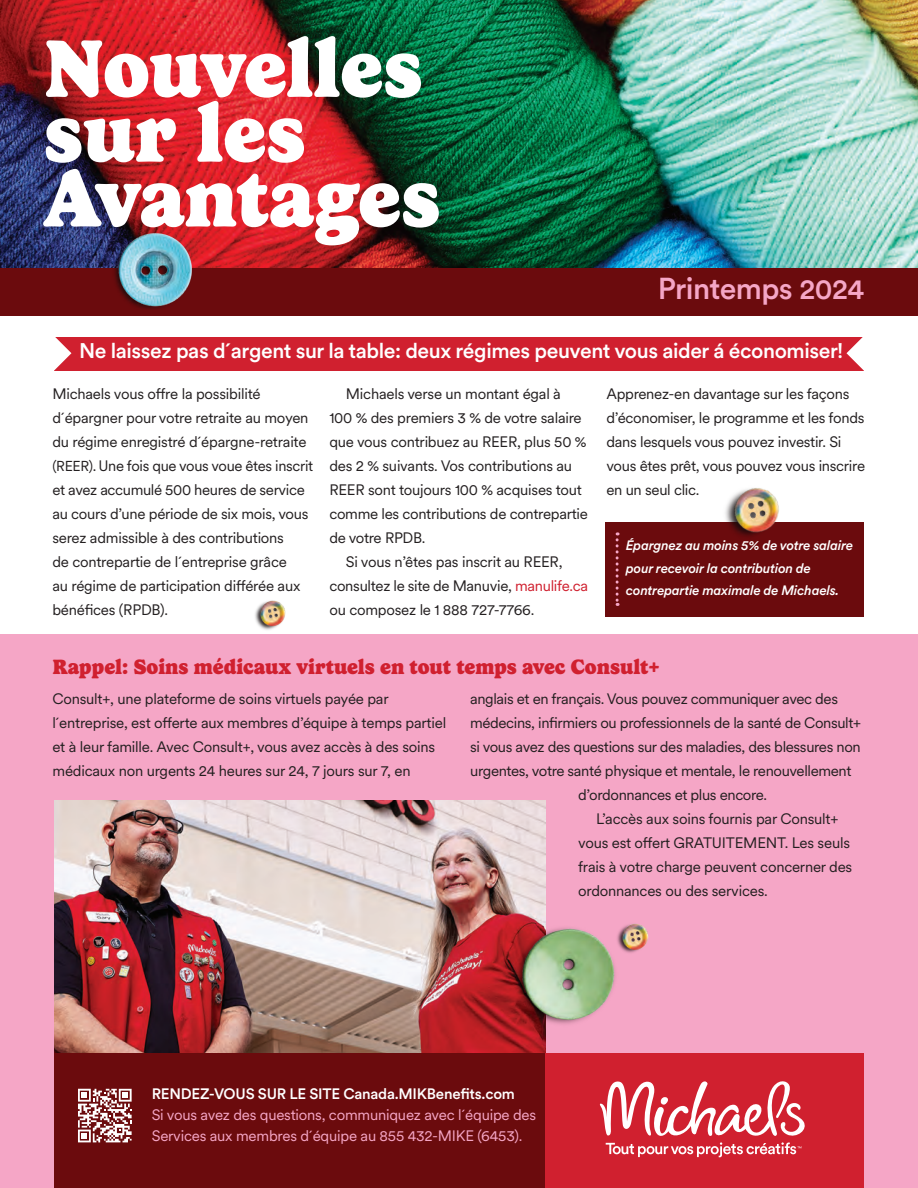
<style>
.page{position:relative;width:918px;height:1188px;background:#fff}
.page>*{position:absolute;margin:0;border:0;box-sizing:border-box;transform-origin:0 0}
.t1{font:900 82.5px/64.8px "Gelica";letter-spacing:-.005em;color:#fff}
.t2{font:500 30px "Circular XX";letter-spacing:-.02em;color:#f5a6c6}
.t3{font:500 21px "Circular XX";letter-spacing:-.02em;color:#fff}
.t4{font:900 21px "Gelica";color:#d0202f}
.t5{font:15px/24px "Circular XX";letter-spacing:-.02em;color:#231f20}
.t6{font:15px/21px "Circular XX";letter-spacing:-.015em;color:#f5a6c6}
.t7{font:500 15px "Circular XX";letter-spacing:-.015em;color:#fff}
.t8{font:italic 500 13.5px/22.5px "Circular XX";letter-spacing:-.015em;color:#fff}
.s1{font-size:28.5px}
.s2{font-size:14.25px}
.s3{color:#d0202f}
</style>
<div class="page">
<div style="left:0;top:634px;width:918px;height:554px;background:#f5a6c6"></div>
<img style="left:54px;top:801px;width:491px;height:252px">
<div style="left:54px;top:337px;width:810px;height:33px;background:#d0202f"></div>
<svg style="left:54px;top:337px;width:17px;height:34px"></svg>
<svg style="left:847px;top:337px;width:17px;height:34px"></svg>
<div style="left:605px;top:522px;width:259px;height:95px;background:#6b0b0d"></div>
<img style="left:725px;top:488px;width:54px;height:49px">
<img style="left:255px;top:600px;width:31px;height:30px">
<img style="left:627px;top:923px;width:22px;height:30px">
<img style="left:0;top:0;width:918px;height:268px">
<div style="left:0;top:268px;width:918px;height:48px;background:#6b0b0d"></div>
<img style="left:106px;top:233px;width:91px;height:77px">
<img style="left:114px;top:232px;width:82px;height:77px">
<div style="left:54px;top:1053px;width:546px;height:135px;background:#6b0b0d"></div>
<div style="left:546px;top:1053px;width:318px;height:135px;background:#d0202f"></div>
<svg style="left:599px;top:1081px;width:206px;height:76px"></svg>
<svg style="left:616px;top:532px;width:3px;height:74px"></svg>
<img style="left:505px;top:925px;width:122px;height:110px">
<img style="left:503px;top:918px;width:122px;height:115px">
<svg style="left:78px;top:1089px;width:54px;height:53px"></svg>
<h1 class="t1" style="left:44px;top:36px;width:398px">Nouvelles sur les<br>Avantages</h1>
<h2 class="t2" style="left:658px;top:268px;width:208px">Printemps <span class="s1">2024</span></h2>
<h3 class="t3" style="left:79px;top:337px;width:765px">Ne laissez pas d´argent sur la table: deux régimes peuvent vous aider á économiser!</h3>
<p class="t5" style="left:52px;top:381px;width:262px">Michaels vous offre la possibilité d´épargner pour votre retraite au moyen du régime enregistré d´épargne-retraite <span class="s2">(REER)</span>. Une fois que vous voue êtes inscrit et avez accumulé 500 heures de service au cours d’une période de six mois, vous serez admissible à des contributions<br>de contrepartie de l´entreprise grâce<br>au régime de participation différée aux bénéfices (RPDB).</p>
<p class="t5" style="left:346px;top:381px;width:217px">Michaels verse un montant égal à</p>
<p class="t5" style="left:329px;top:405px;width:254px">100 % des premiers 3 % de votre salaire</p>
<p class="t5" style="left:329px;top:429px;width:259px">que vous contribuez au REER, plus 50 %</p>
<p class="t5" style="left:329px;top:453px;width:244px">des 2 % suivants. Vos contributions au</p>
<p class="t5" style="left:329px;top:477px;width:254px">REER sont toujours 100 % acquises tout</p>
<p class="t5" style="left:329px;top:501px;width:260px">comme les contributions de contrepartie</p>
<p class="t5" style="left:329px;top:525px;width:98px">de votre RPDB.</p>
<p class="t5" style="left:346px;top:549px;width:218px">Si vous n’êtes pas inscrit au REER,</p>
<p class="t5" style="left:329px;top:573px;width:260px">consultez le site de Manuvie, <span class="s3">manulife.ca</span></p>
<p class="t5" style="left:329px;top:597px;width:206px">ou composez le 1 888 727-7766.</p>
<p class="t5" style="left:606px;top:381px;width:260px">Apprenez-en davantage sur les façons d’économiser, le programme et les fonds dans lesquels vous pouvez investir. Si vous êtes prêt, vous pouvez vous inscrire en un seul clic.</p>
<p class="t8" style="left:626px;top:533px;width:229px">Épargnez au moins 5% de votre salaire pour recevoir la contribution de contrepartie maximale de Michaels.</p>
<h3 class="t4" style="left:52px;top:655px;width:609px">Rappel: Soins médicaux virtuels en tout temps avec Consult+</h3>
<p class="t5" style="left:52px;top:686px;width:395px">Consult+, une plateforme de soins virtuels payée par l´entreprise, est offerte aux membres d’équipe à temps partiel et à leur famille. Avec Consult+, vous avez accès à des soins médicaux non urgents 24 heures sur 24, 7 jours sur 7, en</p>
<p class="t5" style="left:470px;top:686px;width:369px">anglais et en français. Vous pouvez communiquer avec des</p>
<p class="t5" style="left:470px;top:710px;width:392px">médecins, infirmiers ou professionnels de la santé de Consult+</p>
<p class="t5" style="left:470px;top:734px;width:392px">si vous avez des questions sur des maladies, des blessures non</p>
<p class="t5" style="left:470px;top:758px;width:383px">urgentes, votre santé physique et mentale, le renouvellement</p>
<p class="t5" style="left:578px;top:782px;width:191px">d’ordonnances et plus encore.</p>
<p class="t5" style="left:596px;top:806px;width:244px">L’accès aux soins fournis par Consult+</p>
<p class="t5" style="left:578px;top:830px;width:273px">vous est offert GRATUITEMENT. Les seuls</p>
<p class="t5" style="left:578px;top:854px;width:276px">frais à votre charge peuvent concerner des</p>
<p class="t5" style="left:578px;top:878px;width:191px">ordonnances ou des services.</p>
<p class="t7" style="left:152px;top:1084px;width:365px">RENDEZ-VOUS SUR LE SITE Canada.MIKBenefits.com</p>
<p class="t6" style="left:152px;top:1104px;width:386px">Si vous avez des questions, communiquez avec l´équipe des<br>Services aux membres d´équipe au 855 432-MIKE (6453).</p>
</div>
